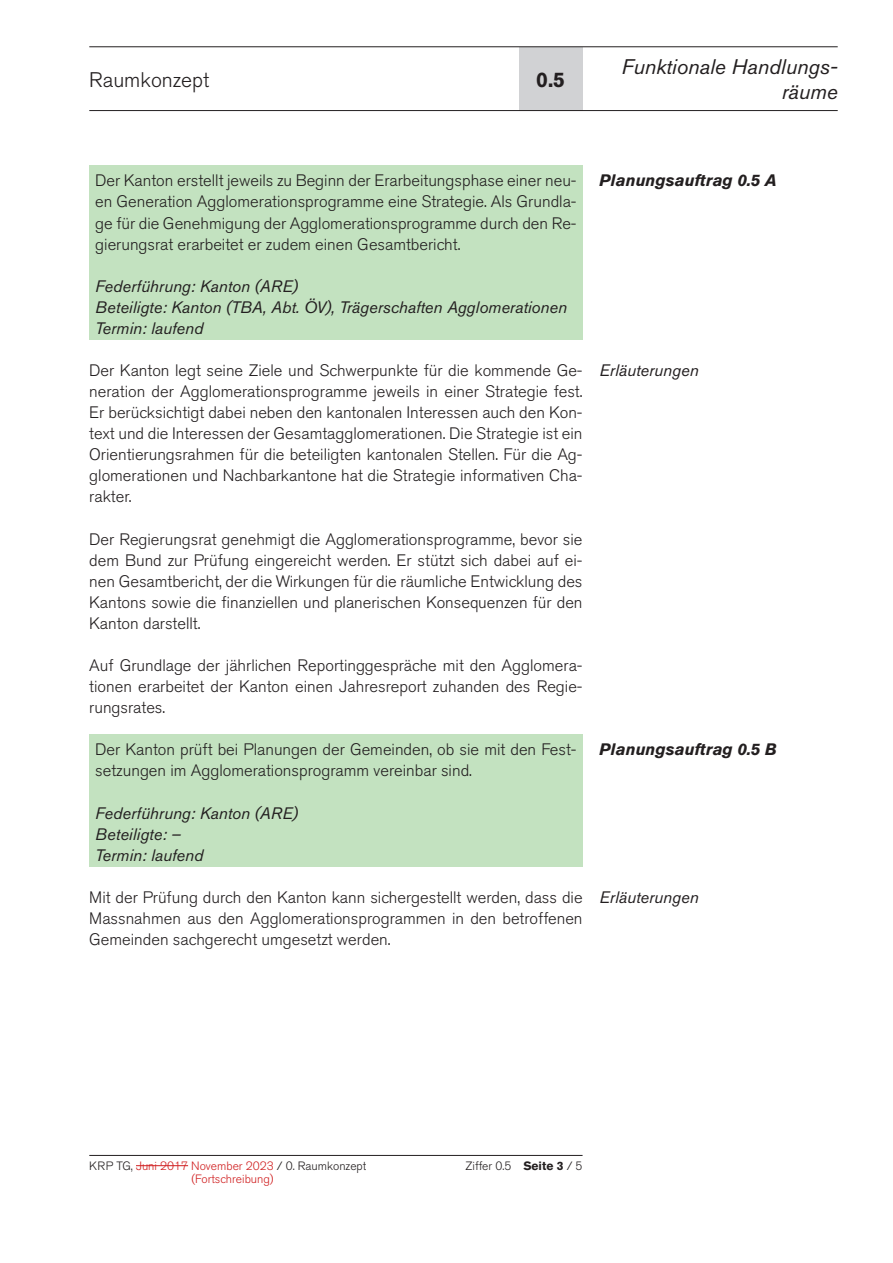
<style>
.page{position:relative;width:893px;height:1263px;background:#fff}
.page>*{position:absolute;margin:0;border:0;box-sizing:border-box;transform-origin:0 0}
.t1{font:italic 21px/25.2px "Akzidenz Grotesk BQ";color:#231f20;text-align:right}
.t2{font:300 21px "Akzidenz Grotesk BQ";color:#231f20}
.t3{font:700 21px "Akzidenz Grotesk BQ";color:#231f20}
._04_Fliesstext{font:300 16.5px/21px "Akzidenz Grotesk BQ";color:#231f20;text-align:justify}
._05_Fliesstext__kursiv{font:italic 16.5px "Akzidenz Grotesk BQ";color:#231f20}
._10_Marginalien__bold__kursiv{font:italic 700 16.5px "Akzidenz Grotesk BQ";color:#231f20}
._11_Marginalien__kursiv{font:italic 16.5px "Akzidenz Grotesk BQ";color:#231f20}
.t4{font:300 12px "Akzidenz Grotesk BQ";color:#231f20}
.t5{font:300 12px "Akzidenz Grotesk BQ";color:#d01f20}
.s1{color:#d01f20}
.s2{font-weight:700}
</style>
<div class="page">
<div style="left:519px;top:47px;width:64px;height:64px;background:#d1d2d4"></div>
<hr style="left:89px;top:46px;width:749px;height:1px;background:#231f20">
<hr style="left:89px;top:110px;width:749px;height:1px;background:#231f20">
<hr style="left:89px;top:1155px;width:494px;height:1px;background:#231f20">
<hr style="left:136px;top:1165px;width:52px;height:1px;background:#d01f20">
<div style="left:89px;top:166px;width:494px;height:174px;background:#c3e2c0"></div>
<div style="left:89px;top:734px;width:494px;height:133px;background:#c3e2c0"></div>
<p class="t2" style="left:89px;top:68px;width:121px">Raumkonzept</p>
<p class="t3" style="left:536px;top:67px;width:30px">0.5</p>
<p class="t1" style="left:622px;top:54px;width:218px">Funktionale Handlungs&shy;räume</p>
<p class="_04_Fliesstext" style="left:95px;top:170px;width:483px">Der Kanton erstellt jeweils zu Beginn der Erarbeitungsphase einer neu&shy;en Generation Agglomerationsprogramme eine Strategie. Als Grundla&shy;ge für die Genehmigung der Agglomerationsprogramme durch den Re&shy;gierungsrat erarbeitet er zudem einen Gesamtbericht.</p>
<p class="_05_Fliesstext__kursiv" style="left:95px;top:276px;width:204px">Federführung: Kanton (ARE)</p>
<p class="_05_Fliesstext__kursiv" style="left:95px;top:297px;width:473px">Beteiligte: Kanton (TBA, Abt. ÖV), Trägerschaften Agglomerationen</p>
<p class="_05_Fliesstext__kursiv" style="left:95px;top:318px;width:109px">Termin: laufend</p>
<p class="_04_Fliesstext" style="left:89px;top:360px;width:495px">Der Kanton legt seine Ziele und Schwerpunkte für die kommende Ge&shy;neration der Agglomerationsprogramme jeweils in einer Strategie fest.<br>Er berücksichtigt dabei neben den kantonalen Interessen auch den Kon&shy;text und die Interessen der Gesamtagglomerationen. Die Strategie ist ein Orientierungsrahmen für die beteiligten kantonalen Stellen. Für die Ag&shy;glomerationen und Nachbarkantone hat die Strategie informativen Cha&shy;rakter.</p>
<p class="_04_Fliesstext" style="left:89px;top:529px;width:495px">Der Regierungsrat genehmigt die Agglomerationsprogramme, bevor sie dem Bund zur Prüfung eingereicht werden. Er stützt sich dabei auf ei&shy;nen Gesamtbericht, der die Wirkungen für die räumliche Entwicklung des Kantons sowie die finanziellen und planerischen Konsequenzen für den Kanton darstellt.</p>
<p class="_04_Fliesstext" style="left:89px;top:655px;width:495px">Auf Grundlage der jährlichen Reportinggespräche mit den Agglomera&shy;tionen erarbeitet der Kanton einen Jahresreport zuhanden des Regie&shy;rungsrates.</p>
<p class="_04_Fliesstext" style="left:95px;top:739px;width:483px">Der Kanton prüft bei Planungen der Gemeinden, ob sie mit den Fest&shy;setzungen im Agglomerationsprogramm vereinbar sind.</p>
<p class="_05_Fliesstext__kursiv" style="left:95px;top:803px;width:204px">Federführung: Kanton (ARE)</p>
<p class="_05_Fliesstext__kursiv" style="left:95px;top:824px;width:87px">Beteiligte: –</p>
<p class="_05_Fliesstext__kursiv" style="left:95px;top:845px;width:109px">Termin: laufend</p>
<p class="_04_Fliesstext" style="left:89px;top:887px;width:495px">Mit der Prüfung durch den Kanton kann sichergestellt werden, dass die Massnahmen aus den Agglomerationsprogrammen in den betroffenen Gemeinden sachgerecht umgesetzt werden.</p>
<p class="_10_Marginalien__bold__kursiv" style="left:600px;top:171px;width:179px">Planungsauftrag 0.5 A</p>
<p class="_11_Marginalien__kursiv" style="left:600px;top:360px;width:101px">Erläuterungen</p>
<p class="_10_Marginalien__bold__kursiv" style="left:600px;top:740px;width:179px">Planungsauftrag 0.5 B</p>
<p class="_11_Marginalien__kursiv" style="left:600px;top:887px;width:101px">Erläuterungen</p>
<p class="t4" style="left:89px;top:1159px;width:279px">KRP TG, <span class="s1">Juni 2017 November 2023</span> / 0. Raumkonzept</p>
<p class="t4" style="left:465px;top:1159px;width:119px">Ziffer 0.5 <span class="s2">Seite 3</span> / 5</p>
<p class="t5" style="left:191px;top:1172px;width:84px">(Fortschreibung)</p>
</div>
